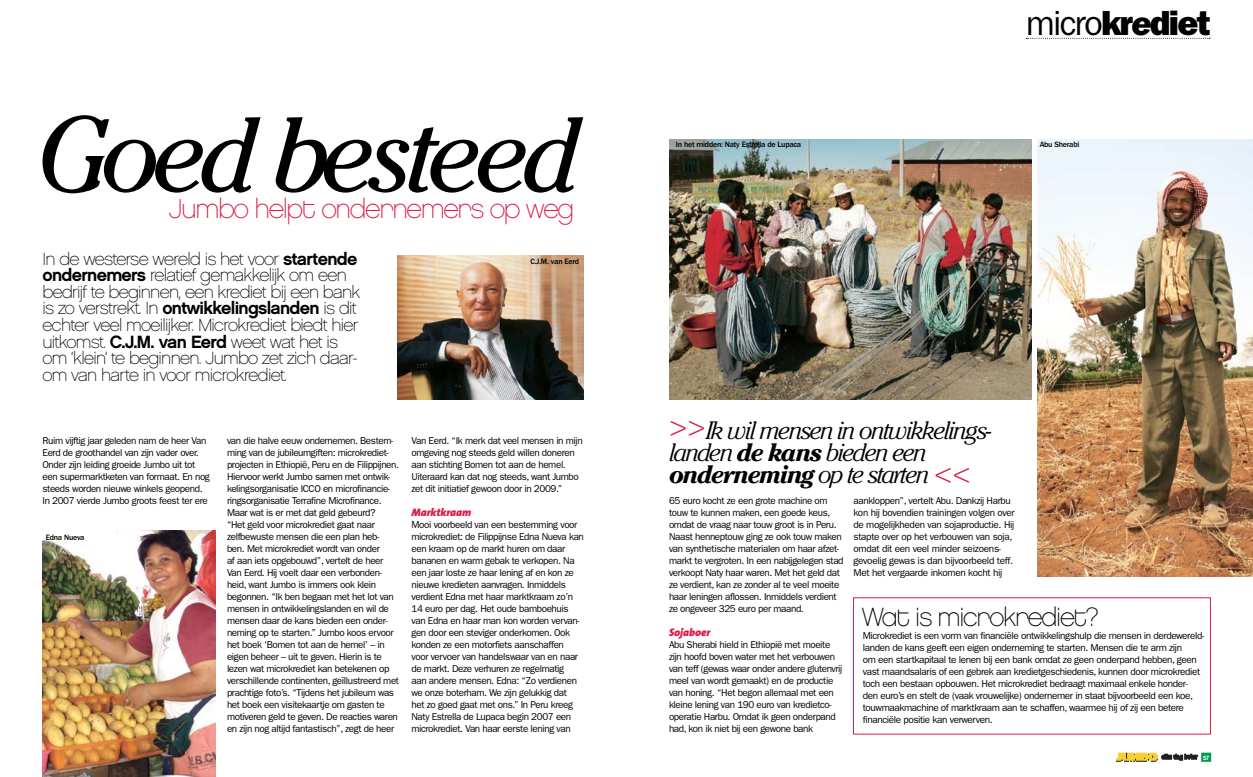
<style>
.page{position:relative;width:1253px;height:777px;background:#fff}
.page>*{position:absolute;margin:0;border:0;box-sizing:border-box;transform-origin:0 0}
.t1{font:italic 105.5px "Cheltenham Std";letter-spacing:-.07em;color:#000}
.t2{font:35px "ITC Franklin Gothic Std Hvy";letter-spacing:-.05em;color:#000}
.t3{font:27.3px "Chalet Paris Nineteen Eighty";letter-spacing:-.05em;color:#da1e49}
.t4{font:26.2px "Chalet Paris Nineteen Eighty";letter-spacing:-.05em;color:#000}
.t5{font:italic 300 25px/22px "Cheltenham Std";letter-spacing:-.06em;color:#000}
.t6{font:17.7px/16.6px "Chalet Paris Nineteen Sixty";letter-spacing:-.04em;color:#000}
.t7{font:italic 900 11px "The Sans OT9";color:#da1e49}
.t8{font:10px/12px "ITC Franklin Gothic Std";letter-spacing:-.04em;color:#000}
.t9{font:500 8px "ITC Franklin Gothic Std";letter-spacing:-.03em;color:#000}
.t10{font:6px "Chalet New York Nineteen Eighty";color:#fff}
.s1{font-family:"Chalet New York Nineteen Sixty"}
.s2{font-family:"ITC Franklin Gothic Std"}
.s3{font-family:"ITC Franklin Gothic Std Hvy It"}
.s4{font-family:"Chalet Paris Nineteen Eighty";font-weight:400;font-style:normal;font-size:38.6px;color:#da1e49}
.s5{font-weight:700}
</style>
<div class="page">
<img style="left:42px;top:750px;width:1px;height:17px">
<img style="left:1117px;top:752px;width:95px;height:10px">
<svg style="left:1026px;top:38px;width:184px;height:1px"></svg>
<img style="left:1038px;top:139px;width:215px;height:438px">
<img style="left:669px;top:139px;width:363px;height:261px">
<img style="left:397px;top:255px;width:187px;height:145px">
<img style="left:43px;top:530px;width:172px;height:247px">
<h1 class="t1" style="left:36px;top:93px;width:545px">Goed besteed</h1>
<h3 class="t3" style="left:169px;top:193px;width:407px">Jumbo helpt ondernemers op weg</h3>
<p class="t6" style="left:43px;top:250px;width:319px">In de westerse wereld is het voor <span class="s1">startende ondernemers</span> relatief gemakkelijk om een bedrijf te beginnen, een krediet bij een bank is zo verstrekt. In <span class="s1">ontwikkelingslanden</span> is dit echter veel moeilijker. Microkrediet biedt hier uitkomst. <span class="s1">C.J.M. van Eerd</span> weet wat het is om ‘klein’ te beginnen. Jumbo zet zich daar&shy;om van harte in voor microkrediet.</p>
<p class="t9" style="left:530px;top:257px;width:50px">C.J.M. van Eerd</p>
<p class="t8" style="left:43px;top:435px;width:169px">Ruim vijftig jaar geleden nam de heer Van Eerd de groothandel van zijn vader over.<br>Onder zijn leiding groeide Jumbo uit tot een supermarktketen van formaat. En nog steeds worden nieuwe winkels geopend.<br>In 2007 vierde Jumbo groots feest ter ere</p>
<p class="t8" style="left:227px;top:435px;width:174px">van die halve eeuw ondernemen. Bestem&shy;ming van de jubileumgiften: microkrediet&shy;projecten in Ethiopië, Peru en de Filippijnen.<br>Hiervoor werkt Jumbo samen met ontwik&shy;kelingsorganisatie ICCO en microfinancie&shy;ringsorganisatie Terrafine Microfinance.<br>Maar wat is er met dat geld gebeurd?<br>“Het geld voor microkrediet gaat naar zelfbewuste mensen die een plan heb&shy;ben. Met microkrediet wordt van onder<br>af aan iets opgebouwd”, vertelt de heer Van Eerd. Hij voelt daar een verbonden&shy;heid, want Jumbo is immers ook klein begonnen. “Ik ben begaan met het lot van mensen in ontwikkelingslanden en wil de mensen daar de kans bieden een onder&shy;neming op te starten.” Jumbo koos ervoor het boek ‘Bomen tot aan de hemel’ – in eigen beheer – uit te geven. Hierin is te lezen wat microkrediet kan betekenen op verschillende continenten, geïllustreerd met prachtige foto’s. “Tijdens het jubileum was het boek een visitekaartje om gasten te motiveren geld te geven. De reacties waren en zijn nog altijd fantastisch”, zegt de heer</p>
<p class="t8" style="left:411px;top:435px;width:173px">Van Eerd. “Ik merk dat veel mensen in mijn omgeving nog steeds geld willen doneren aan stichting Bomen tot aan de hemel.<br>Uiteraard kan dat nog steeds, want Jumbo zet dit initiatief gewoon door in 2009.”</p>
<p class="t7" style="left:411px;top:505px;width:61px">Marktkraam</p>
<p class="t8" style="left:411px;top:519px;width:174px">Mooi voorbeeld van een bestemming voor microkrediet: de Filippijnse Edna Nueva kan een kraam op de markt huren om daar bananen en warm gebak te verkopen. Na een jaar loste ze haar lening af en kon ze nieuwe kredieten aanvragen. Inmiddels verdient Edna met haar marktkraam zo’n 14 euro per dag. Het oude bamboehuis van Edna en haar man kon worden vervan&shy;gen door een steviger onderkomen. Ook konden ze een motorfiets aanschaffen<br>voor vervoer van handelswaar van en naar de markt. Deze verhuren ze regelmatig<br>aan andere mensen. Edna: “Zo verdienen we onze boterham. We zijn gelukkig dat<br>het zo goed gaat met ons.” In Peru kreeg Naty Estrella de Lupaca begin 2007 een microkrediet. Van haar eerste lening van</p>
<p class="t9" style="left:46px;top:532px;width:40px">Edna Nueva</p>
<h2 class="t2" style="left:1026px;top:3px;width:186px"><span class="s2">micro</span>kr<span class="s3">e</span>diet</h2>
<p class="t9" style="left:676px;top:140px;width:127px">In het midden: Naty Estrella de Lupaca</p>
<p class="t9" style="left:1040px;top:140px;width:41px">Abu Sherabi</p>
<h3 class="t5" style="left:669px;top:419px;width:324px"><span class="s4">&gt;&gt;</span>Ik wil mensen in ontwikkelings&shy;landen <span class="s5">de kans</span> bieden een <span class="s5">onderneming</span> op te starten</h3>
<p class="t8" style="left:669px;top:495px;width:176px">65 euro kocht ze een grote machine om touw te kunnen maken, een goede keus, omdat de vraag naar touw groot is in Peru.<br>Naast henneptouw ging ze ook touw maken van synthetische materialen om haar afzet&shy;markt te vergroten. In een nabijgelegen stad verkoopt Naty haar waren. Met het geld dat ze verdient, kan ze zonder al te veel moeite haar leningen aflossen. Inmiddels verdient ze ongeveer 325 euro per maand.</p>
<p class="t7" style="left:669px;top:625px;width:43px">Sojaboer</p>
<p class="t8" style="left:669px;top:639px;width:175px">Abu Sherabi hield in Ethiopië met moeite zijn hoofd boven water met het verbouwen van teff (gewas waar onder andere glutenvrij meel van wordt gemaakt) en de productie van honing. “Het begon allemaal met een kleine lening van 190 euro van kredietco&shy;öperatie Harbu. Omdat ik geen onderpand had, kon ik niet bij een gewone bank</p>
<p class="t8" style="left:853px;top:495px;width:163px">aankloppen”, vertelt Abu. Dankzij Harbu kon hij bovendien trainingen volgen over de mogelijkheden van sojaproductie. Hij stapte over op het verbouwen van soja, omdat dit een veel minder seizoens&shy;gevoelig gewas is dan bijvoorbeeld teff.<br>Met het vergaarde inkomen kocht hij</p>
<h3 class="t4" style="left:862px;top:602px;width:238px">Wat is microkrediet?</h3>
<p class="t8" style="left:863px;top:629px;width:343px">Microkrediet is een vorm van financiële ontwikkelingshulp die mensen in derdewereld&shy;landen de kans geeft een eigen onderneming te starten. Mensen die te arm zijn<br>om een startkapitaal te lenen bij een bank omdat ze geen onderpand hebben, geen vast maandsalaris of een gebrek aan kredietgeschiedenis, kunnen door microkrediet toch een bestaan opbouwen. Het microkrediet bedraagt maximaal enkele honder&shy;den euro’s en stelt de (vaak vrouwelijke) ondernemer in staat bijvoorbeeld een koe, touwmaakmachine of marktkraam aan te schaffen, waarmee hij of zij een betere financiële positie kan verwerven.</p>
<p class="t10" style="left:1203px;top:754px;width:8px">57</p>
</div>
